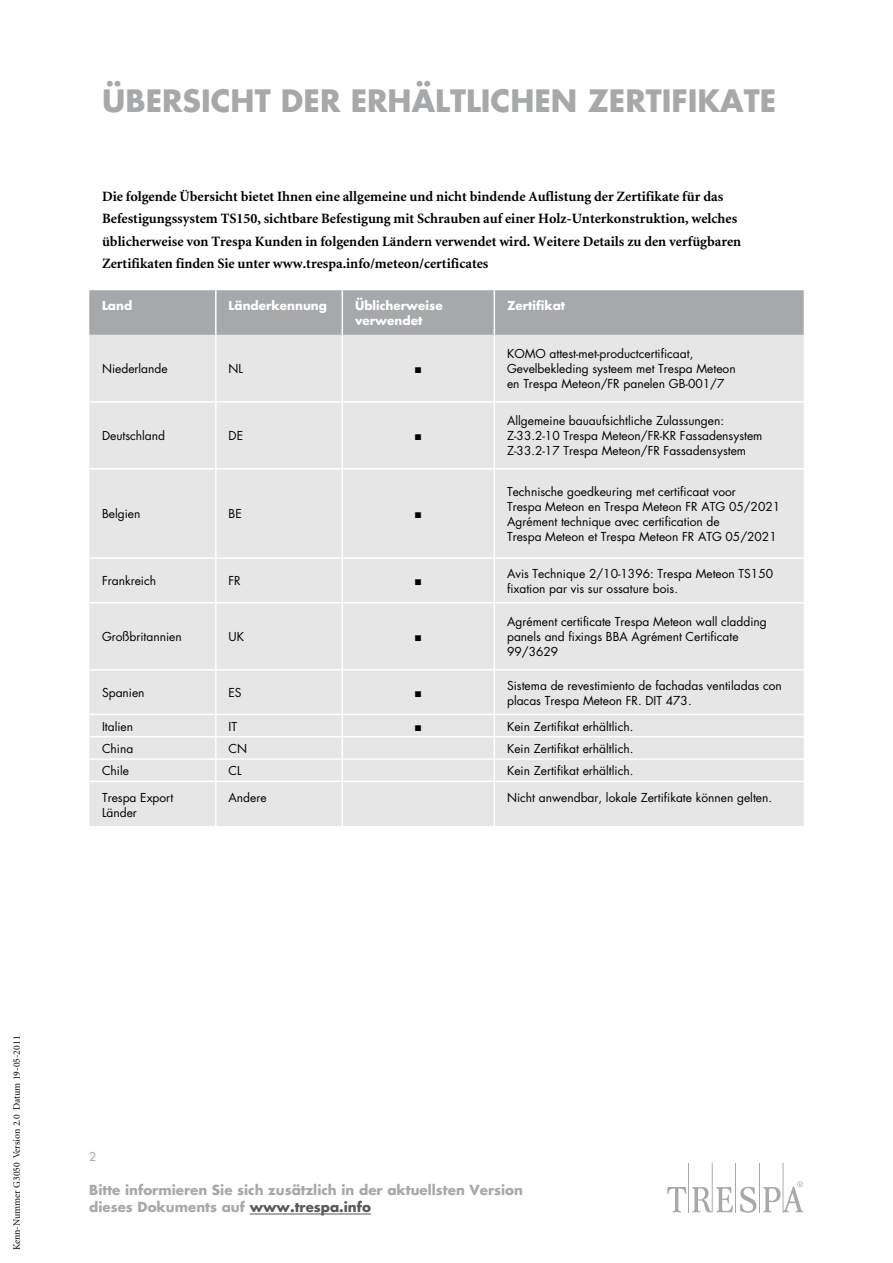
<style>
.page{position:relative;width:893px;height:1263px;background:#fff}
.page>*{position:absolute;margin:0;border:0;box-sizing:border-box;transform-origin:0 0}
.t1{font:700 30px "TR Futura";color:#a7a8aa}
.t2{font:700 14.25px/22.4px "TR Minion";color:#000}
.t3{font:700 13.5px/16.5px "TR Futura";color:#a7a8aa}
.t4{font:12px/15px "TR Futura";color:#000}
.t5{font:700 12px/15px "TR Futura";color:#fff}
.t6{font:12px "TR Futura";color:#a7a8aa}
.t7{font:9.75px "TR Minion";color:#000}
.s1{color:#58585a}
</style>
<div class="page">
<hr style="left:759px;top:1163px;width:1px;height:49px;background:#a7a8aa">
<hr style="left:783px;top:1163px;width:1px;height:49px;background:#a7a8aa">
<hr style="left:735px;top:1163px;width:1px;height:49px;background:#a7a8aa">
<hr style="left:712px;top:1163px;width:1px;height:49px;background:#a7a8aa">
<hr style="left:688px;top:1163px;width:1px;height:49px;background:#a7a8aa">
<svg style="left:740px;top:1187px;width:16px;height:26px"></svg>
<svg style="left:667px;top:1187px;width:19px;height:25px"></svg>
<svg style="left:692px;top:1187px;width:41px;height:25px"></svg>
<svg style="left:763px;top:1181px;width:40px;height:31px"></svg>
<hr style="left:250px;top:1213px;width:121px;height:1px;background:#58585a">
<div style="left:89px;top:290px;width:715px;height:45px;background:#a7a8aa"></div>
<div style="left:89px;top:335px;width:715px;height:491px;background:#e6e6e7"></div>
<hr style="left:215px;top:290px;width:2px;height:45px;background:#fff">
<hr style="left:342px;top:290px;width:1px;height:45px;background:#fff">
<hr style="left:494px;top:290px;width:1px;height:45px;background:#fff">
<hr style="left:215px;top:335px;width:2px;height:66px;background:#fff">
<hr style="left:342px;top:335px;width:1px;height:66px;background:#fff">
<hr style="left:494px;top:335px;width:1px;height:66px;background:#fff">
<hr style="left:215px;top:403px;width:2px;height:65px;background:#fff">
<hr style="left:342px;top:403px;width:1px;height:65px;background:#fff">
<hr style="left:494px;top:403px;width:1px;height:65px;background:#fff">
<hr style="left:215px;top:470px;width:2px;height:87px;background:#fff">
<hr style="left:342px;top:470px;width:1px;height:87px;background:#fff">
<hr style="left:494px;top:470px;width:1px;height:87px;background:#fff">
<hr style="left:215px;top:559px;width:2px;height:43px;background:#fff">
<hr style="left:342px;top:559px;width:1px;height:43px;background:#fff">
<hr style="left:494px;top:559px;width:1px;height:43px;background:#fff">
<hr style="left:215px;top:603px;width:2px;height:66px;background:#fff">
<hr style="left:342px;top:603px;width:1px;height:66px;background:#fff">
<hr style="left:494px;top:603px;width:1px;height:66px;background:#fff">
<hr style="left:215px;top:670px;width:2px;height:44px;background:#fff">
<hr style="left:342px;top:670px;width:1px;height:44px;background:#fff">
<hr style="left:494px;top:670px;width:1px;height:44px;background:#fff">
<hr style="left:215px;top:715px;width:2px;height:21px;background:#fff">
<hr style="left:215px;top:737px;width:2px;height:21px;background:#fff">
<hr style="left:215px;top:760px;width:2px;height:21px;background:#fff">
<svg style="left:342px;top:715px;width:1px;height:66px"></svg>
<svg style="left:494px;top:715px;width:1px;height:66px"></svg>
<hr style="left:215px;top:782px;width:2px;height:44px;background:#fff">
<hr style="left:342px;top:782px;width:1px;height:44px;background:#fff">
<hr style="left:494px;top:782px;width:1px;height:44px;background:#fff">
<hr style="left:89px;top:401px;width:127px;height:2px;background:#fff">
<hr style="left:216px;top:401px;width:126px;height:2px;background:#fff">
<hr style="left:342px;top:401px;width:152px;height:2px;background:#fff">
<hr style="left:494px;top:401px;width:310px;height:2px;background:#fff">
<hr style="left:89px;top:468px;width:127px;height:2px;background:#fff">
<hr style="left:216px;top:468px;width:126px;height:2px;background:#fff">
<hr style="left:342px;top:468px;width:152px;height:2px;background:#fff">
<hr style="left:494px;top:468px;width:310px;height:2px;background:#fff">
<hr style="left:89px;top:557px;width:127px;height:2px;background:#fff">
<hr style="left:216px;top:557px;width:126px;height:2px;background:#fff">
<hr style="left:342px;top:557px;width:152px;height:2px;background:#fff">
<hr style="left:494px;top:557px;width:310px;height:2px;background:#fff">
<hr style="left:89px;top:602px;width:127px;height:1px;background:#fff">
<hr style="left:216px;top:602px;width:126px;height:1px;background:#fff">
<hr style="left:342px;top:602px;width:152px;height:1px;background:#fff">
<hr style="left:494px;top:602px;width:310px;height:1px;background:#fff">
<hr style="left:89px;top:669px;width:127px;height:1px;background:#fff">
<hr style="left:216px;top:669px;width:126px;height:1px;background:#fff">
<hr style="left:342px;top:669px;width:152px;height:1px;background:#fff">
<hr style="left:494px;top:669px;width:310px;height:1px;background:#fff">
<hr style="left:89px;top:714px;width:127px;height:1px;background:#fff">
<hr style="left:216px;top:714px;width:126px;height:1px;background:#fff">
<hr style="left:342px;top:714px;width:152px;height:1px;background:#fff">
<hr style="left:494px;top:714px;width:310px;height:1px;background:#fff">
<hr style="left:89px;top:736px;width:127px;height:1px;background:#fff">
<hr style="left:216px;top:736px;width:126px;height:1px;background:#fff">
<hr style="left:342px;top:736px;width:152px;height:1px;background:#fff">
<hr style="left:494px;top:736px;width:310px;height:1px;background:#fff">
<hr style="left:89px;top:758px;width:127px;height:2px;background:#fff">
<hr style="left:216px;top:758px;width:126px;height:2px;background:#fff">
<hr style="left:342px;top:758px;width:152px;height:2px;background:#fff">
<hr style="left:494px;top:758px;width:310px;height:2px;background:#fff">
<hr style="left:89px;top:781px;width:127px;height:1px;background:#fff">
<hr style="left:216px;top:781px;width:126px;height:1px;background:#fff">
<hr style="left:342px;top:781px;width:152px;height:1px;background:#fff">
<hr style="left:494px;top:781px;width:310px;height:1px;background:#fff">
<h1 class="t1" style="left:102px;top:80px;width:676px">Übersicht der erhältlichen Zertifikate</h1>
<p class="t2" style="left:102px;top:186px;width:641px">Die folgende Übersicht bietet Ihnen eine allgemeine und nicht bindende Auflistung der Zertifikate für das Befestigungssystem TS150, sichtbare Befestigung mit Schrauben auf einer Holz-Unterkonstruktion, welches üblicherweise von Trespa Kunden in folgenden Ländern verwendet wird. Weitere Details zu den verfügbaren Zertifikaten finden Sie unter www.trespa.info/meteon/certificates</p>
<p class="t5" style="left:102px;top:298px;width:32px">Land</p>
<p class="t5" style="left:229px;top:298px;width:100px">Länderkennung</p>
<p class="t5" style="left:355px;top:298px;width:89px">Üblicherweise verwendet</p>
<p class="t5" style="left:507px;top:298px;width:60px">Zertifikat</p>
<p class="t4" style="left:102px;top:361px;width:67px">Niederlande</p>
<p class="t4" style="left:229px;top:361px;width:16px">NL</p>
<p class="t4" style="left:415px;top:361px;width:7px">防</p>
<p class="t4" style="left:507px;top:346px;width:230px">KOMO attest-met-productcertificaat,<br>Gevelbekleding systeem met Trespa Meteon en Trespa Meteon/FR panelen GB-001/7</p>
<p class="t4" style="left:102px;top:428px;width:65px">Deutschland</p>
<p class="t4" style="left:229px;top:428px;width:16px">DE</p>
<p class="t4" style="left:415px;top:428px;width:7px">防</p>
<p class="t4" style="left:102px;top:506px;width:40px">Belgien</p>
<p class="t4" style="left:229px;top:506px;width:15px">BE</p>
<p class="t4" style="left:415px;top:506px;width:7px">防</p>
<p class="t4" style="left:507px;top:413px;width:257px">Allgemeine bauaufsichtliche Zulassungen:<br>Z-33.2-10 Trespa Meteon/FR-KR Fassadensystem<br>Z-33.2-17 Trespa Meteon/FR Fassadensystem</p>
<p class="t4" style="left:507px;top:484px;width:275px">Technische goedkeuring met certificaat voor<br>Trespa Meteon en Trespa Meteon FR ATG 05/2021<br>Agrément technique avec certification de<br>Trespa Meteon et Trespa Meteon FR ATG 05/2021</p>
<p class="t4" style="left:102px;top:573px;width:56px">Frankreich</p>
<p class="t4" style="left:229px;top:573px;width:14px">FR</p>
<p class="t4" style="left:415px;top:573px;width:7px">防</p>
<p class="t4" style="left:507px;top:566px;width:268px">Avis Technique 2/10-1396: Trespa Meteon TS150 fixation par vis sur ossature bois.</p>
<p class="t4" style="left:102px;top:629px;width:81px">Großbritannien</p>
<p class="t4" style="left:229px;top:629px;width:17px">UK</p>
<p class="t4" style="left:415px;top:629px;width:7px">防</p>
<p class="t4" style="left:507px;top:614px;width:261px">Agrément certificate Trespa Meteon wall cladding panels and fixings BBA Agrément Certificate<br>99/3629</p>
<p class="t4" style="left:102px;top:685px;width:44px">Spanien</p>
<p class="t4" style="left:229px;top:685px;width:15px">ES</p>
<p class="t4" style="left:415px;top:685px;width:7px">防</p>
<p class="t4" style="left:507px;top:677px;width:276px">Sistema de revestimiento de fachadas ventiladas con placas Trespa Meteon FR. DIT 473.</p>
<p class="t4" style="left:102px;top:718px;width:33px">Italien</p>
<p class="t4" style="left:229px;top:718px;width:10px">IT</p>
<p class="t4" style="left:415px;top:718px;width:7px">防</p>
<p class="t4" style="left:507px;top:718px;width:128px">Kein Zertifikat erhältlich.</p>
<p class="t4" style="left:102px;top:741px;width:33px">China</p>
<p class="t4" style="left:229px;top:741px;width:20px">CN</p>
<p class="t4" style="left:507px;top:741px;width:128px">Kein Zertifikat erhältlich.</p>
<p class="t4" style="left:102px;top:763px;width:29px">Chile</p>
<p class="t4" style="left:229px;top:763px;width:15px">CL</p>
<p class="t4" style="left:507px;top:763px;width:128px">Kein Zertifikat erhältlich.</p>
<p class="t4" style="left:102px;top:789px;width:73px">Trespa Export<br>Länder</p>
<p class="t4" style="left:229px;top:789px;width:40px">Andere</p>
<p class="t4" style="left:507px;top:789px;width:267px">Nicht anwendbar, lokale Zertifikate können gelten.</p>
<p class="t7" style="left:12px;top:1250px;width:216px;rotate:-90deg">Kenn-Nummer G3050 Version 2.0 Datum 19-05-2011</p>
<p class="t6" style="left:89px;top:1148px;width:9px">2</p>
<p class="t3" style="left:89px;top:1182px;width:435px">Bitte informieren Sie sich zusätzlich in der aktuellsten Version dieses Dokuments auf <span class="s1">www.trespa.info</span></p>
</div>
